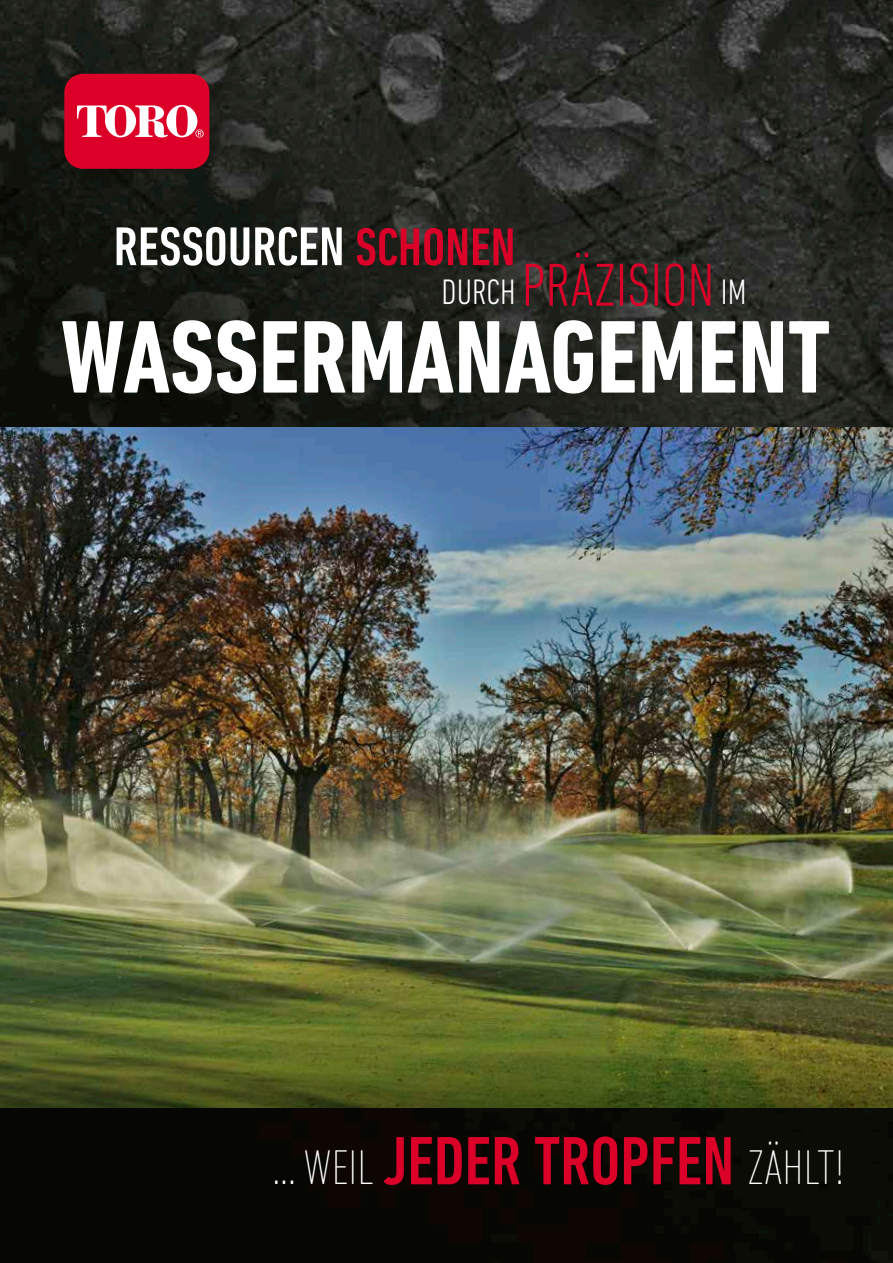
<style>
.page{position:relative;width:893px;height:1263px;background:#fff}
.page>*{position:absolute;margin:0;border:0;box-sizing:border-box;transform-origin:0 0}
.t1{font:700 condensed 105px "DIN Next LT Pro";color:#fff}
.t2{font:300 condensed 61.5px "DIN Next LT Pro";color:#db0028}
.t3{font:500 condensed 55.5px "DIN Next LT Pro";color:#fff}
.t4{font:200 condensed 49.65px "DIN Next LT Pro";color:#fff}
.t5{font:300 condensed 36px "DIN Next LT Pro";color:#fff}
.s1{font-size:54px;color:#db0028}
.s2{font-weight:500;font-size:69.45px;color:#db0028}
</style>
<div class="page">
<img style="left:0;top:0;width:893px;height:1263px">
<div style="left:64px;top:74px;width:145px;height:95px;background:#dc0028;border-radius:19px"></div>
<svg style="left:195px;top:129px;width:9px;height:9px"></svg>
<svg style="left:196px;top:130px;width:7px;height:7px"></svg>
<svg style="left:198px;top:131px;width:3px;height:5px"></svg>
<div style="left:166px;top:105px;width:31px;height:32px;background:#fff;border-radius:50%"></div>
<div style="left:176px;top:107px;width:12px;height:29px;background:#dc0028;border-radius:50%"></div>
<svg style="left:77px;top:105px;width:91px;height:33px"></svg>
<div style="left:115px;top:107px;width:11px;height:29px;background:#dc0028;border-radius:50%"></div>
<img style="left:0;top:427px;width:893px;height:528px">
<svg style="left:0;top:955px;width:893px;height:153px;background:#566025"></svg>
<p class="t3" style="left:114px;top:215px;width:403px">RESSOURCEN <span class="s1">SCHONEN</span></p>
<p class="t2" style="left:522px;top:250px;width:194px">PRÄZISION</p>
<p class="t5" style="left:441px;top:271px;width:76px">DURCH</p>
<p class="t5" style="left:721px;top:271px;width:27px">IM</p>
<h1 class="t1" style="left:61px;top:297px;width:771px">WASSERMANAGEMENT</h1>
<p class="t4" style="left:272px;top:1139px;width:574px">... WEIL <span class="s2">JEDER TROPFEN</span> ZÄHLT!</p>
</div>
